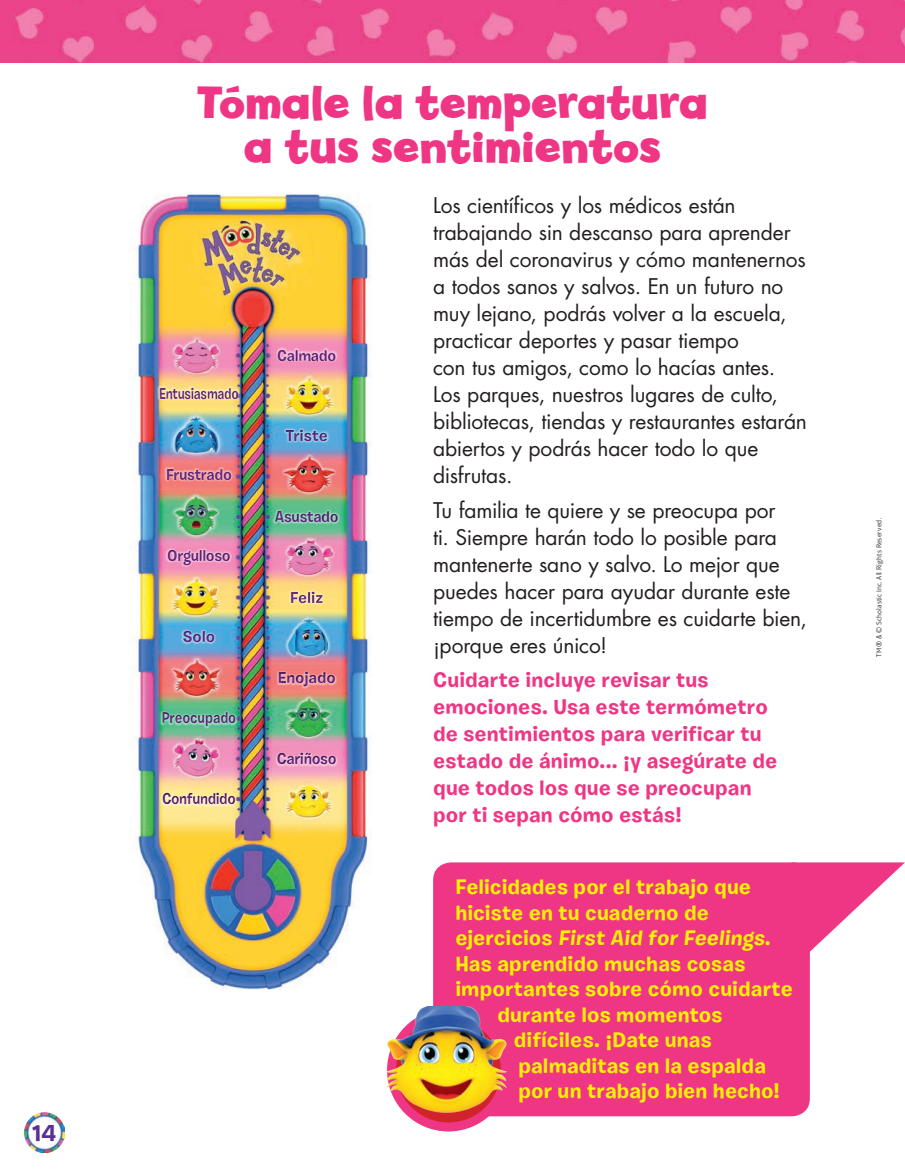
<style>
.page{position:relative;width:905px;height:1175px;background:#fff}
.page>*{position:absolute;margin:0;border:0;box-sizing:border-box;transform-origin:0 0}
.A_Head{font:700 45px/43.5px "Billy";color:#ee3684;text-align:center}
.t1{font:700 24px "Burbank Small";color:#5b2e91}
.Normal_Kid{font:21px/27px "Futura Std";letter-spacing:-.01em;color:#231f20}
.Normal_Burbank{font:700 21px "Burbank Small";letter-spacing:.005em;color:#fff101}
.Normal_Kid-2{font:700 21px/27px "Burbank Small";letter-spacing:.005em;color:#ee3684}
.t2{font:700 15.75px "Burbank Small";letter-spacing:-.025em;color:#6e2c91;scale:.95 1}
.t3{font:700 15.75px "Burbank Small";letter-spacing:-.025em;color:#6e2c91}
.t4{font:700 15.75px "Burbank Small";letter-spacing:-.025em;color:#6e2c91;scale:.8 1}
.t5{font:700 15.75px "Burbank Small";letter-spacing:-.025em;color:#6e2c91;scale:.85 1}
.t6{font:700 15.75px "Burbank Small";letter-spacing:-.025em;color:#6e2c91;scale:.9 1}
.t7{font:300 7.35px "Aptifer Sans LT Pro";letter-spacing:.02em;color:#231f20}
</style>
<div class="page">
<img style="left:0;top:0;width:904px;height:63px">
<img style="left:131px;top:193px;width:241px;height:797px">
<div style="left:247px;top:345px;width:119px;height:424px;background:#231f20;opacity:.44"></div>
<div style="left:139px;top:383px;width:120px;height:425px;background:#231f20;opacity:.44"></div>
<div style="left:433px;top:862px;width:376px;height:254px;background:#ee3684;border-radius:18px"></div>
<svg style="left:791px;top:862px;width:113px;height:107px"></svg>
<img style="left:386px;top:1006px;width:127px;height:124px">
<img style="left:25px;top:1112px;width:39px;height:40px">
<p class="t1" style="left:32px;top:1117px;width:26px">14</p>
<p class="A_Head" style="left:197px;top:81px;width:512px">Tómale la temperatura a tus sentimientos</p>
<p class="t4" style="left:159px;top:383px;width:101px">Entusiasmado</p>
<p class="t2" style="left:166px;top:465px;width:71px">Frustrado</p>
<p class="t2" style="left:167px;top:546px;width:68px">Orgulloso</p>
<p class="t3" style="left:183px;top:627px;width:34px">Solo</p>
<p class="t5" style="left:162px;top:708px;width:89px">Preocupado</p>
<p class="t6" style="left:162px;top:789px;width:83px">Confundido</p>
<p class="t2" style="left:277px;top:345px;width:64px">Calmado</p>
<p class="t3" style="left:285px;top:426px;width:44px">Triste</p>
<p class="t2" style="left:275px;top:507px;width:69px">Asustado</p>
<p class="t3" style="left:290px;top:587px;width:35px">Feliz</p>
<p class="t3" style="left:278px;top:668px;width:60px">Enojado</p>
<p class="t2" style="left:277px;top:749px;width:64px">Cariñoso</p>
<p class="Normal_Kid" style="left:433px;top:192px;width:375px">Los científicos y los médicos están trabajando sin descanso para aprender más del coronavirus y cómo mantenernos a todos sanos y salvos. En un futuro no muy lejano, podrás volver a la escuela, practicar deportes y pasar tiempo<br>con tus amigos, como lo hacías antes.<br>Los parques, nuestros lugares de culto, bibliotecas, tiendas y restaurantes estarán abiertos y podrás hacer todo lo que disfrutas.</p>
<p class="Normal_Kid" style="left:433px;top:497px;width:375px">Tu familia te quiere y se preocupa por<br>ti. Siempre harán todo lo posible para mantenerte sano y salvo. Lo mejor que puedes hacer para ayudar durante este tiempo de incertidumbre es cuidarte bien, ¡porque eres único!</p>
<p class="Normal_Kid-2" style="left:433px;top:666px;width:346px">Cuidarte incluye revisar tus emociones. Usa este termómetro de sentimientos para verificar tu estado de ánimo... ¡y asegúrate de que todos los que se preocupan por ti sepan cómo estás!</p>
<p class="Normal_Burbank" style="left:455px;top:873px;width:297px">Felicidades por el trabajo que</p>
<p class="Normal_Burbank" style="left:455px;top:899px;width:255px">hiciste en tu cuaderno de</p>
<p class="Normal_Burbank" style="left:455px;top:924px;width:317px">ejercicios First Aid for Feelings.</p>
<p class="Normal_Burbank" style="left:455px;top:950px;width:291px">Has aprendido muchas cosas</p>
<p class="Normal_Burbank" style="left:455px;top:975px;width:339px">importantes sobre cómo cuidarte</p>
<p class="Normal_Burbank" style="left:497px;top:1001px;width:227px">durante los momentos</p>
<p class="Normal_Burbank" style="left:514px;top:1026px;width:199px">difíciles. ¡Date unas</p>
<p class="Normal_Burbank" style="left:518px;top:1052px;width:249px">palmaditas en la espalda</p>
<p class="Normal_Burbank" style="left:518px;top:1077px;width:263px">por un trabajo bien hecho!</p>
<p class="t7" style="left:874px;top:657px;width:141px;rotate:-90deg">TM ® &amp; © Scholastic Inc. All Rights Reserved.</p>
</div>
